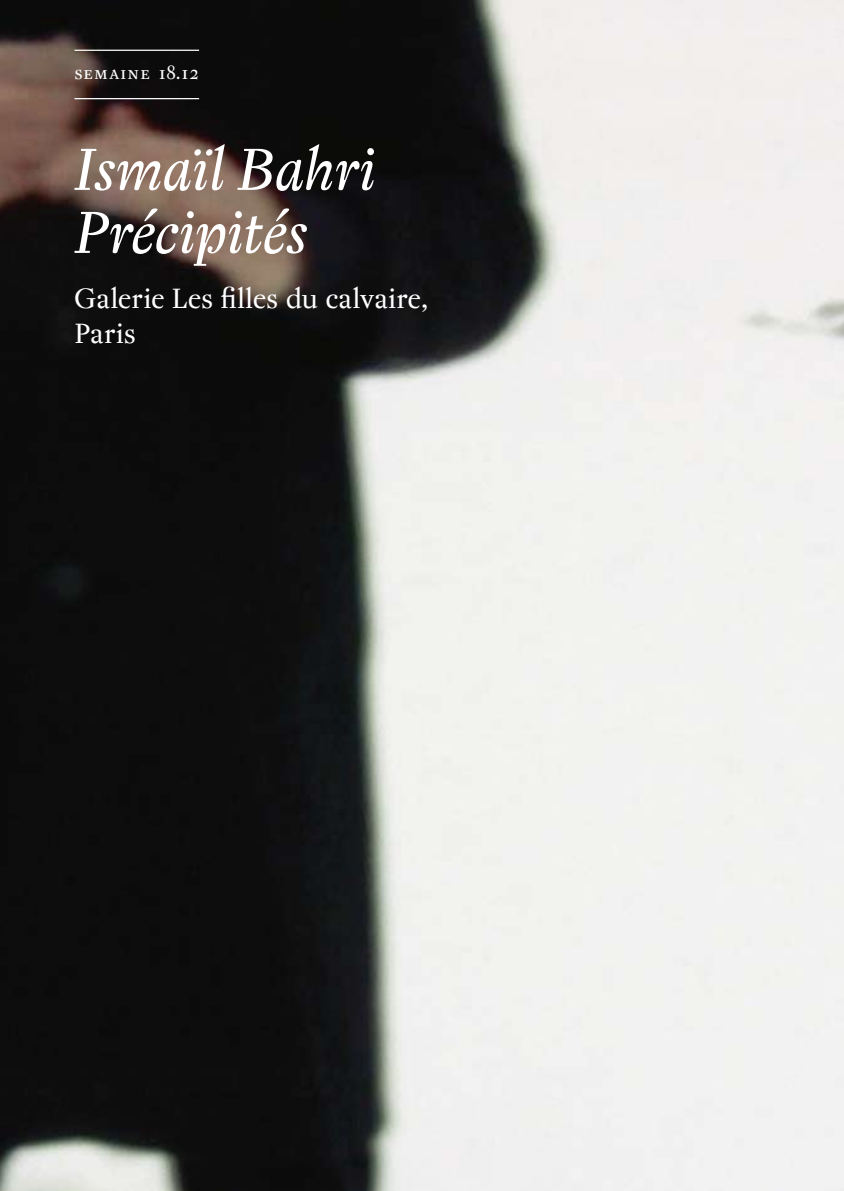
<style>
.page{position:relative;width:844px;height:1191px;background:#fff}
.page>*{position:absolute;margin:0;border:0;box-sizing:border-box;transform-origin:0 0}
.t1{font:italic 59.5px/63px "Regent Pro";letter-spacing:-.005em;color:#fff}
.t2{font:28px/35px "Regent Pro";letter-spacing:-.01em;color:#fff}
.t3{font:19.25px "Regent Pro";letter-spacing:.055em;color:#fff}
</style>
<div class="page">
<img style="left:0;top:0;width:843px;height:1191px">
<hr style="left:74px;top:50px;width:125px;height:1px;background:#fff">
<hr style="left:74px;top:98px;width:125px;height:1px;background:#fff">
<p class="t3" style="left:74px;top:61px;width:126px">semaine 18.12</p>
<h1 class="t1" style="left:74px;top:140px;width:303px">Ismaïl Bahri<br>Précipités</h1>
<p class="t2" style="left:74px;top:281px;width:356px">Galerie Les filles du calvaire,<br>Paris</p>
</div>
